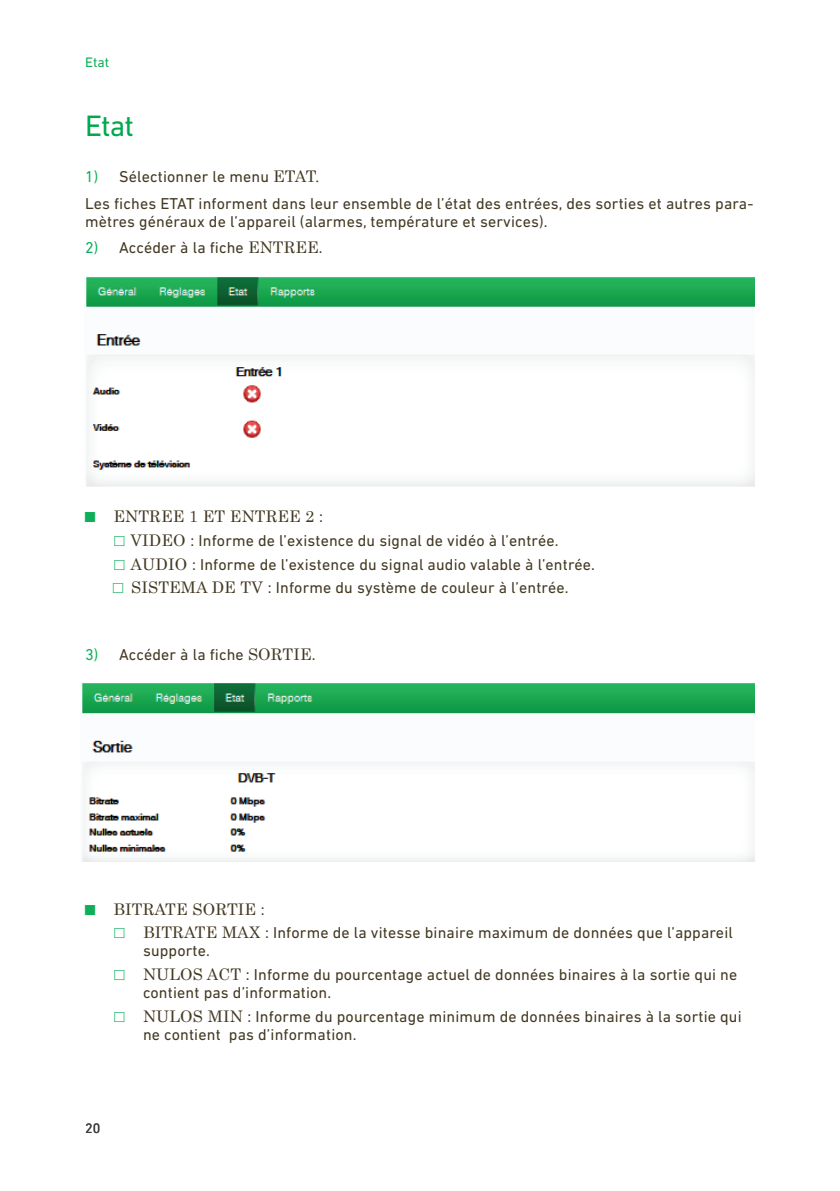
<style>
.page{position:relative;width:840px;height:1191px;background:#fff}
.page>*{position:absolute;margin:0;border:0;box-sizing:border-box;transform-origin:0 0}
.t1{font:30px "DIN Next LT Pro";color:#00a94e}
.t2{font:16px/18px "DIN Next LT Pro";letter-spacing:.01em;color:#433922}
.t3{font:16px "Century";letter-spacing:.01em;color:#433922}
.t4{font:14px "DIN Next LT Pro";color:#0daf5a}
.t5{font:14px "DIN Next LT Pro";color:#3e3e3f}
.s1{color:#0daf5a}
.s2{font-family:"Century"}
.s3{font-family:"DIN Next LT Pro"}
</style>
<div class="page">
<img style="left:86px;top:277px;width:668px;height:209px">
<img style="left:82px;top:683px;width:672px;height:178px">
<p class="t4" style="left:85px;top:54px;width:26px">Etat</p>
<h1 class="t1" style="left:85px;top:108px;width:50px">Etat</h1>
<p class="t2" style="left:85px;top:163px;width:669px;line-height:26.6px"><span class="s1">1)</span> Sélectionner le menu <span class="s2">ETAT.<br></span>Les fiches ETAT informent dans leur ensemble de l’état des entrées, des sorties et autres para-</p>
<p class="t2" style="left:85px;top:212px;width:463px">mètres généraux de l’appareil (alarmes, température et services).</p>
<p class="t2" style="left:85px;top:239px;width:239px"><span class="s1">2)</span> Accéder à la fiche <span class="s2">ENTREE</span>.</p>
<p class="t3" style="left:113px;top:503px;width:211px">ENTREE 1 ET ENTREE 2 <span class="s3">:</span></p>
<p class="t2" style="left:130px;top:528px;width:465px;line-height:23.6px"><span class="s2">VIDEO</span> : Informe de l’existence du signal de vidéo à l’entrée.<br><span class="s2">AUDIO</span> : Informe de l’existence du signal audio valable à l’entrée.<br><span class="s2">SISTEMA DE TV</span> : Informe du système de couleur à l’entrée.</p>
<p class="t2" style="left:85px;top:645px;width:232px"><span class="s1">3)</span> Accéder à la fiche <span class="s2">SORTIE</span>.</p>
<p class="t3" style="left:113px;top:895px;width:153px">BITRATE SORTIE <span class="s3">:</span></p>
<p class="t2" style="left:143px;top:923px;width:591px"><span class="s2">BITRATE MAX</span> : Informe de la vitesse binaire maximum de données que l’appareil supporte.</p>
<p class="t2" style="left:143px;top:965px;width:595px"><span class="s2">NULOS ACT</span> : Informe du pourcentage actuel de données binaires à la sortie qui ne contient pas d’information.</p>
<p class="t2" style="left:143px;top:1007px;width:600px"><span class="s2">NULOS MIN</span> : Informe du pourcentage minimum de données binaires à la sortie qui ne contient pas d’information.</p>
<p class="t5" style="left:85px;top:1120px;width:17px">20</p>
</div>
